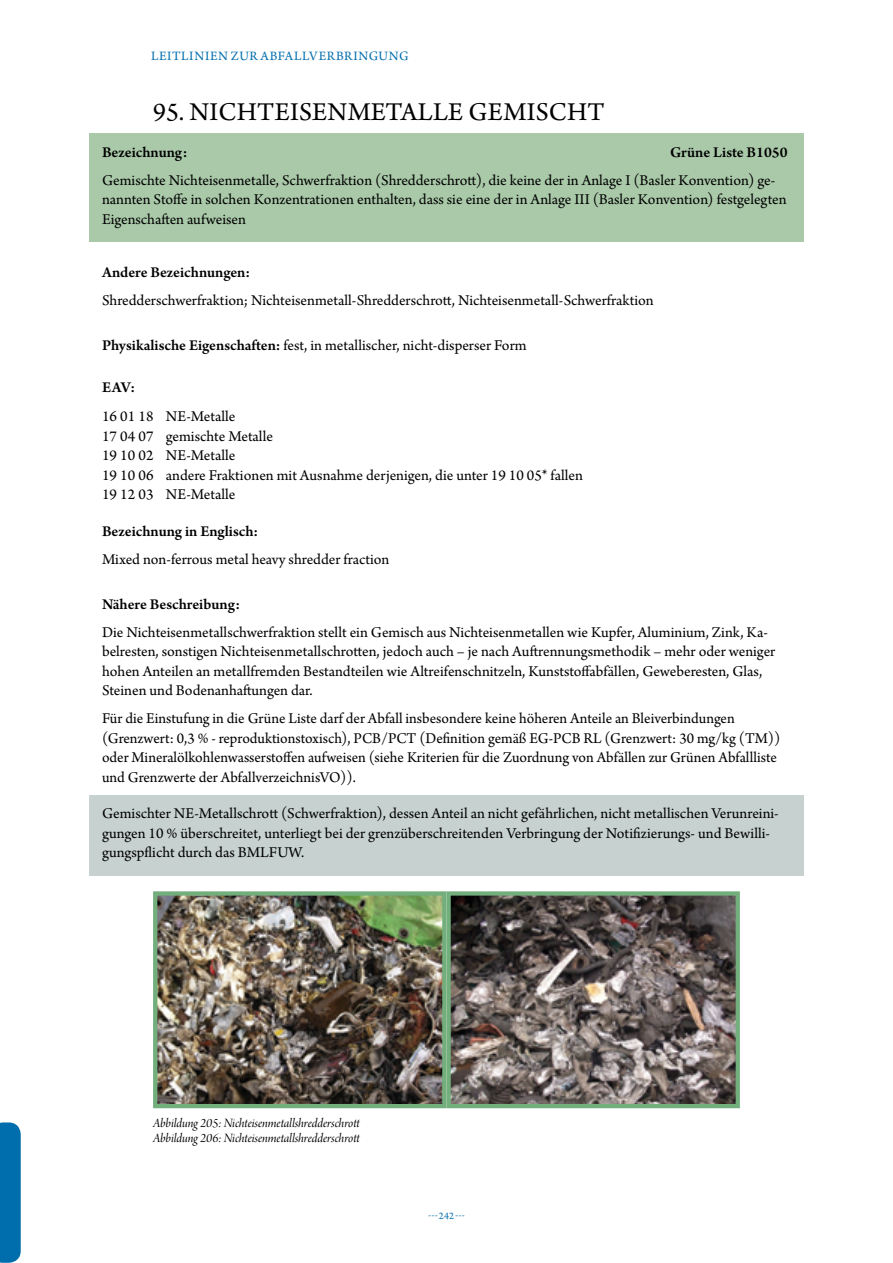
<style>
.page{position:relative;width:893px;height:1263px;background:#fff}
.page>*{position:absolute;margin:0;border:0;box-sizing:border-box;transform-origin:0 0}
.t1{font:27px "Arno Pro";letter-spacing:.01em;color:#000}
.Fliestext{font:15.75px/19.5px "Arno Pro";color:#000}
.Standard_Boxtext{font:15.75px/19.5px "Arno Pro";color:#000}
.Standard_Boxtext_Grü{font:15.75px/19.5px "Arno Pro";color:#000}
.EAV_-_Aufzählung{font:15.75px "Arno Pro";color:#000}
.Zwischentitel_fett{font:15.75px "Arno Pro";color:#000}
.Zwischentitel_fett-2{font:600 15.75px "Arno Pro";letter-spacing:-.005em;color:#000}
.Standard_Boxtext_Grü-2{font:600 15.75px "Arno Pro";color:#000}
.Zwischentitel_fett_G{font:600 15.75px "Arno Pro";color:#000}
.Abbildung{font:13.5px "Arno Pro Italic Display";letter-spacing:-.005em;color:#000}
.t2{font:13.5px "Arno Pro";letter-spacing:.045em;color:#006dad}
.t3{font:10.5px "Arno Pro";color:#006dad}
.s1{font-weight:600}
</style>
<div class="page">
<svg style="left:0;top:1122px;width:21px;height:141px"></svg>
<div style="left:89px;top:133px;width:715px;height:42px;background:#a9c9a9"></div>
<div style="left:89px;top:161px;width:715px;height:81px;background:#a9c9a9"></div>
<div style="left:89px;top:795px;width:715px;height:80px;background:#c6d1d0"></div>
<img style="left:158px;top:896px;width:283px;height:207px">
<div style="left:153px;top:891px;width:293px;height:217px;border:4px solid #73ae7d"></div>
<img style="left:451px;top:896px;width:284px;height:207px">
<div style="left:446px;top:891px;width:294px;height:217px;border:4px solid #73ae7d"></div>
<p class="t2" style="left:151px;top:48px;width:259px">LEITLINIEN ZUR ABFALLVERBRINGUNG</p>
<p class="t1" style="left:153px;top:97px;width:453px">95. NICHTEISENMETALLE GEMISCHT</p>
<p class="Standard_Boxtext_Grü-2" style="left:102px;top:143px;width:87px">Bezeichnung:</p>
<p class="Standard_Boxtext_Grü-2" style="left:670px;top:143px;width:119px">Grüne Liste B1050</p>
<p class="Standard_Boxtext_Grü" style="left:102px;top:171px;width:686px">Gemischte Nichteisenmetalle, Schwerfraktion (Shredderschrott), die keine der in Anlage I (Basler Konvention) ge&shy;nannten Stoffe in solchen Konzentrationen enthalten, dass sie eine der in Anlage III (Basler Konvention) festgelegten<br>Eigenschaften aufweisen</p>
<p class="Zwischentitel_fett-2" style="left:102px;top:264px;width:150px">Andere Bezeichnungen:</p>
<p class="Fliestext" style="left:102px;top:292px;width:553px">Shredderschwerfraktion; Nichteisenmetall-Shredderschrott, Nichteisenmetall-Schwerfraktion</p>
<p class="Zwischentitel_fett" style="left:102px;top:337px;width:426px"><span class="s1">Physikalische Eigenschaften:</span> fest, in metallischer, nicht-disperser Form</p>
<p class="Zwischentitel_fett_G" style="left:102px;top:378px;width:34px">EAV:</p>
<p class="EAV_-_Aufzählung" style="left:102px;top:407px;width:135px">16 01 18 NE-Metalle</p>
<p class="EAV_-_Aufzählung" style="left:102px;top:427px;width:172px">17 04 07 gemischte Metalle</p>
<p class="EAV_-_Aufzählung" style="left:102px;top:446px;width:135px">19 10 02 NE-Metalle</p>
<p class="EAV_-_Aufzählung" style="left:102px;top:466px;width:482px">19 10 06 andere Fraktionen mit Ausnahme derjenigen, die unter 19 10 05* fallen</p>
<p class="EAV_-_Aufzählung" style="left:102px;top:485px;width:135px">19 12 03 NE-Metalle</p>
<p class="Zwischentitel_fett-2" style="left:102px;top:522px;width:158px">Bezeichnung in Englisch:</p>
<p class="Fliestext" style="left:102px;top:550px;width:289px">Mixed non-ferrous metal heavy shredder fraction</p>
<p class="Zwischentitel_fett-2" style="left:102px;top:595px;width:140px">Nähere Beschreibung:</p>
<p class="Fliestext" style="left:102px;top:623px;width:675px">Die Nichteisenmetallschwerfraktion stellt ein Gemisch aus Nichteisenmetallen wie Kupfer, Aluminium, Zink, Ka&shy;belresten, sonstigen Nichteisenmetallschrotten, jedoch auch – je nach Auftrennungsmethodik – mehr oder weniger hohen Anteilen an metallfremden Bestandteilen wie Altreifenschnitzeln, Kunststoffabfällen, Geweberesten, Glas, Steinen und Bodenanhaftungen dar.</p>
<p class="Fliestext" style="left:102px;top:710px;width:680px">Für die Einstufung in die Grüne Liste darf der Abfall insbesondere keine höheren Anteile an Bleiverbindungen (Grenzwert: 0,3 % - reproduktionstoxisch), PCB/PCT (Definition gemäß EG-PCB RL (Grenzwert: 30 mg/kg (TM)) oder Mineralölkohlenwasserstoffen aufweisen (siehe Kriterien für die Zuordnung von Abfällen zur Grünen Abfallliste und Grenzwerte der AbfallverzeichnisVO)).</p>
<p class="Standard_Boxtext" style="left:102px;top:805px;width:678px">Gemischter NE-Metallschrott (Schwerfraktion), dessen Anteil an nicht gefährlichen, nicht metallischen Verunreini&shy;gungen 10 % überschreitet, unterliegt bei der grenzüberschreitenden Verbringung der Notifizierungs- und Bewilli&shy;gungspflicht durch das BMLFUW.</p>
<p class="Abbildung" style="left:153px;top:1116px;width:208px">Abbildung 205: Nichteisenmetallshredderschrott</p>
<p class="Abbildung" style="left:153px;top:1131px;width:208px">Abbildung 206: Nichteisenmetallshredderschrott</p>
<p class="t3" style="left:428px;top:1210px;width:38px">---242---</p>
</div>
